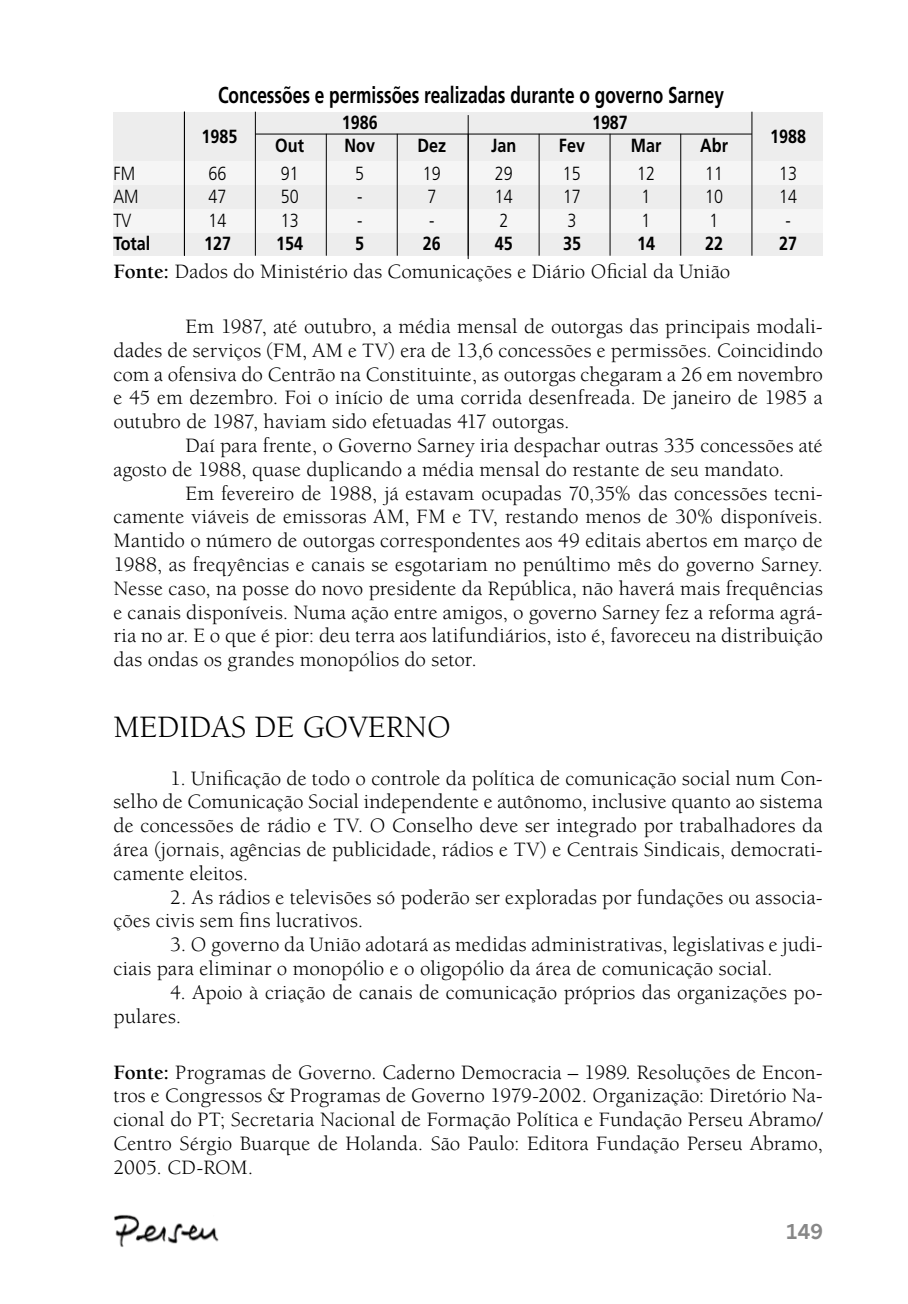
<style>
.page{position:relative;width:908px;height:1304px;background:#fff}
.page>*{position:absolute;margin:0;border:0;box-sizing:border-box;transform-origin:0 0}
.t1{font:32px "Berkeley";color:#000}
.t2{font:700 23px "Frutiger";color:#000;scale:.75 1}
.t3{font:21px/23.8px "Berkeley";letter-spacing:.005em;color:#000;text-align:justify}
.t4{font:700 20px "News Gothic";color:#878787}
.t5{font:700 19px "Frutiger";color:#000;scale:.85 1}
.t6{font:300 19px "Frutiger";color:#000;scale:.85 1}
.s1{font-weight:700}
.s2{font-style:italic}
</style>
<div class="page">
<img style="left:114px;top:1214px;width:105px;height:33px">
<div style="left:113px;top:112px;width:709px;height:144px;background:#ededed"></div>
<div style="left:113px;top:162px;width:709px;height:23px;background:#f5f5f5"></div>
<div style="left:113px;top:209px;width:709px;height:24px;background:#f5f5f5"></div>
<hr style="left:255px;top:112px;width:1px;height:144px;background:#000">
<hr style="left:184px;top:112px;width:1px;height:144px;background:#000">
<hr style="left:751px;top:112px;width:1px;height:144px;background:#000">
<hr style="left:467px;top:115px;width:1px;height:144px;background:#000">
<hr style="left:397px;top:134px;width:1px;height:122px;background:#000">
<hr style="left:326px;top:134px;width:1px;height:122px;background:#000">
<hr style="left:538px;top:134px;width:1px;height:122px;background:#000">
<hr style="left:609px;top:134px;width:1px;height:122px;background:#000">
<hr style="left:680px;top:134px;width:1px;height:122px;background:#000">
<hr style="left:255px;top:134px;width:496px;height:1px;background:#000">
<p class="t2" style="left:218px;top:81px;width:675px">Concessões e permissões realizadas durante o governo Sarney</p>
<p class="t5" style="left:201px;top:126px;width:44px">1985</p>
<p class="t5" style="left:341px;top:112px;width:44px">1986</p>
<p class="t5" style="left:591px;top:112px;width:44px">1987</p>
<p class="t5" style="left:275px;top:134px;width:35px">Out</p>
<p class="t5" style="left:344px;top:134px;width:37px">Nov</p>
<p class="t5" style="left:417px;top:134px;width:35px">Dez</p>
<p class="t5" style="left:491px;top:134px;width:31px">Jan</p>
<p class="t5" style="left:558px;top:134px;width:32px">Fev</p>
<p class="t5" style="left:630px;top:134px;width:37px">Mar</p>
<p class="t5" style="left:700px;top:134px;width:34px">Abr</p>
<p class="t5" style="left:769px;top:126px;width:44px">1988</p>
<p class="t6" style="left:113px;top:163px;width:27px">FM</p>
<p class="t6" style="left:208px;top:163px;width:23px">66</p>
<p class="t6" style="left:280px;top:163px;width:23px">91</p>
<p class="t6" style="left:355px;top:163px;width:12px">5</p>
<p class="t6" style="left:422px;top:163px;width:23px">19</p>
<p class="t6" style="left:494px;top:163px;width:23px">29</p>
<p class="t6" style="left:562px;top:163px;width:23px">15</p>
<p class="t6" style="left:636px;top:163px;width:23px">12</p>
<p class="t6" style="left:704px;top:163px;width:23px">11</p>
<p class="t6" style="left:778px;top:163px;width:23px">13</p>
<p class="t6" style="left:113px;top:186px;width:31px">AM</p>
<p class="t6" style="left:208px;top:186px;width:23px">47</p>
<p class="t6" style="left:280px;top:186px;width:23px">50</p>
<p class="t6" style="left:357px;top:186px;width:8px">-</p>
<p class="t6" style="left:427px;top:186px;width:12px">7</p>
<p class="t6" style="left:494px;top:186px;width:23px">14</p>
<p class="t6" style="left:562px;top:186px;width:23px">17</p>
<p class="t6" style="left:641px;top:186px;width:12px">1</p>
<p class="t6" style="left:704px;top:186px;width:23px">10</p>
<p class="t6" style="left:778px;top:186px;width:23px">14</p>
<p class="t6" style="left:113px;top:210px;width:23px">TV</p>
<p class="t6" style="left:208px;top:210px;width:23px">14</p>
<p class="t6" style="left:280px;top:210px;width:23px">13</p>
<p class="t6" style="left:357px;top:210px;width:8px">-</p>
<p class="t6" style="left:429px;top:210px;width:8px">-</p>
<p class="t6" style="left:499px;top:210px;width:12px">2</p>
<p class="t6" style="left:567px;top:210px;width:12px">3</p>
<p class="t6" style="left:641px;top:210px;width:12px">1</p>
<p class="t6" style="left:709px;top:210px;width:12px">1</p>
<p class="t6" style="left:785px;top:210px;width:8px">-</p>
<p class="t5" style="left:113px;top:233px;width:45px">Total</p>
<p class="t5" style="left:204px;top:233px;width:33px">127</p>
<p class="t5" style="left:276px;top:233px;width:33px">154</p>
<p class="t5" style="left:355px;top:233px;width:12px">5</p>
<p class="t5" style="left:422px;top:233px;width:23px">26</p>
<p class="t5" style="left:494px;top:233px;width:23px">45</p>
<p class="t5" style="left:562px;top:233px;width:23px">35</p>
<p class="t5" style="left:636px;top:233px;width:23px">14</p>
<p class="t5" style="left:704px;top:233px;width:23px">22</p>
<p class="t5" style="left:778px;top:233px;width:23px">27</p>
<p class="t3" style="left:113px;top:260px;width:618px"><span class="s1">Fonte:</span> Dados do Ministério das Comunicações e Diário Oficial da União</p>
<p class="t3" style="left:113px;top:315px;width:710px;text-indent:72px">Em 1987, até outubro, a média mensal de outorgas das principais modali&shy;dades de serviços (FM, AM e TV) era de 13,6 concessões e permissões. Coincidindo com a ofensiva do Centrão na Constituinte, as outorgas chegaram a 26 em novembro e 45 em dezembro. Foi o início de uma corrida desenfreada. De janeiro de 1985 a outubro de 1987, haviam sido efetuadas 417 outorgas.</p>
<p class="t3" style="left:113px;top:434px;width:710px;text-indent:72px">Daí para frente, o Governo Sarney iria despachar outras 335 concessões até agosto de 1988, quase duplicando a média mensal do restante de seu mandato.</p>
<p class="t3" style="left:113px;top:482px;width:710px;text-indent:72px">Em fevereiro de 1988, já estavam ocupadas 70,35% das concessões tecni&shy;camente viáveis de emissoras AM, FM e TV, restando menos de 30% disponíveis.<br>Mantido o número de outorgas correspondentes aos 49 editais abertos em março de 1988, as freqyências e canais se esgotariam no penúltimo mês do governo Sarney.<br>Nesse caso, na posse do novo presidente da República, não haverá mais frequências e canais disponíveis. Numa ação entre amigos, o governo Sarney fez a reforma agrá&shy;ria no ar. E o que é pior: deu terra aos latifundiários, isto é, favoreceu na distribuição das ondas os grandes monopólios do setor.</p>
<h1 class="t1" style="left:113px;top:710px;width:339px">MEDIDAS DE GOVERNO</h1>
<p class="t3" style="left:113px;top:767px;width:710px;text-indent:57px">1. Unificação de todo o controle da política de comunicação social num Con&shy;selho de Comunicação Social independente e autônomo, inclusive quanto ao sistema de concessões de rádio e TV. O Conselho deve ser integrado por trabalhadores da área (jornais, agências de publicidade, rádios e TV) e Centrais Sindicais, democrati&shy;camente eleitos.</p>
<p class="t3" style="left:113px;top:885px;width:710px;text-indent:57px">2. As rádios e televisões só poderão ser exploradas por fundações ou associa&shy;ções civis sem fins lucrativos.</p>
<p class="t3" style="left:113px;top:933px;width:710px;text-indent:57px">3. O governo da União adotará as medidas administrativas, legislativas e judi&shy;ciais para eliminar o monopólio e o oligopólio da área de comunicação social.</p>
<p class="t3" style="left:113px;top:981px;width:710px;text-indent:57px">4. Apoio à criação de canais de comunicação próprios das organizações po&shy;pulares.</p>
<p class="t3" style="left:113px;top:1061px;width:710px"><span class="s1">Fonte:</span> Programas de Governo. Caderno Democracia – 1989<span class="s2">.</span> Resoluções de Encon&shy;tros e Congressos &amp; Programas de Governo 1979-2002. Organização: Diretório Na&shy;cional do PT; Secretaria Nacional de Formação Política e Fundação Perseu Abramo/ Centro Sérgio Buarque de Holanda. São Paulo: Editora Fundação Perseu Abramo, 2005. CD-ROM.</p>
<p class="t4" style="left:785px;top:1220px;width:39px">149</p>
</div>
